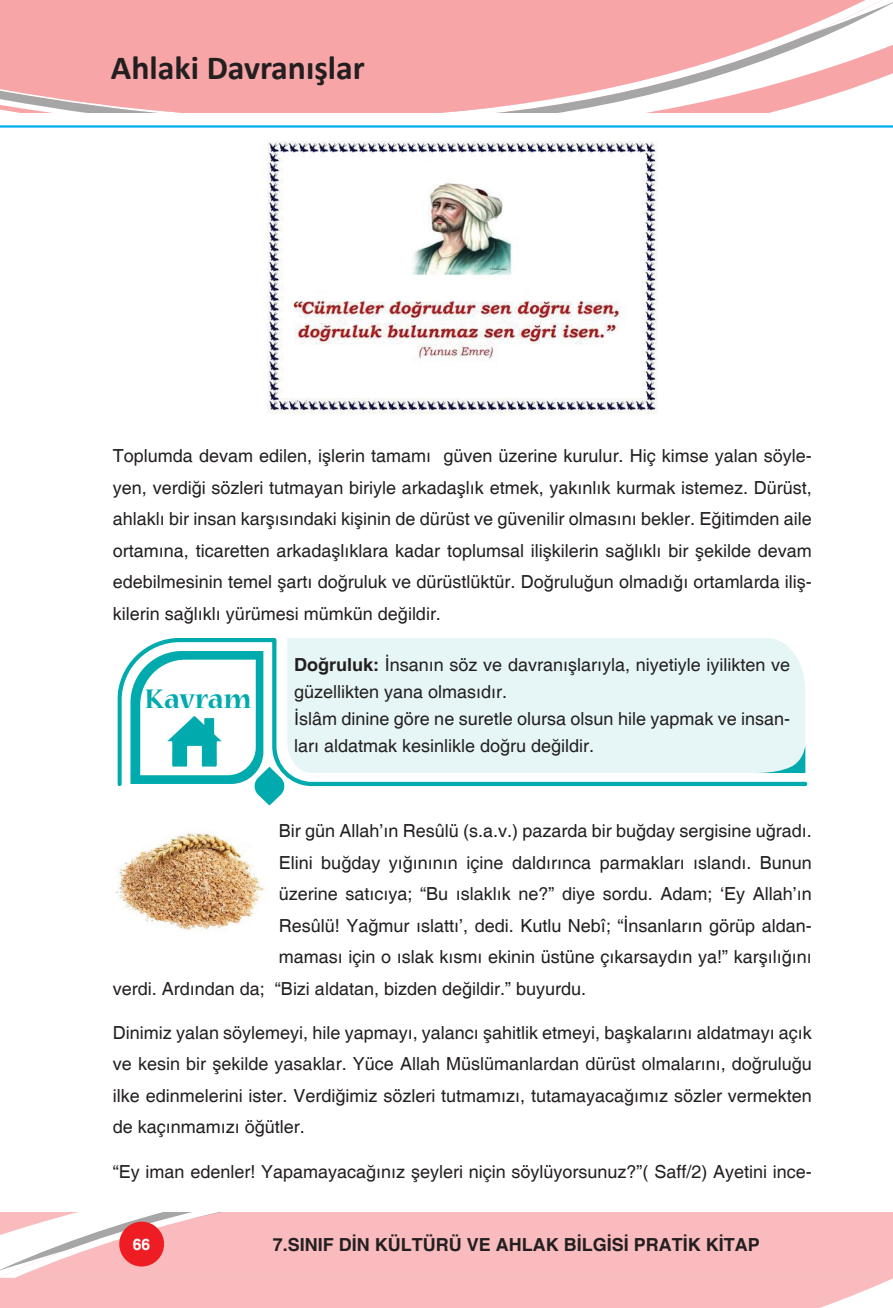
<style>
.page{position:relative;width:893px;height:1308px;background:#fff}
.page>*{position:absolute;margin:0;border:0;box-sizing:border-box;transform-origin:0 0}
.t1{font:700 33.75px "Calibri";color:#231f20}
.t2{font:700 29.93px "Nueva Std";color:#00aaad}
.t3{font:18px/31.5px "Helvetica";color:#231f20;text-align:justify}
.t4{font:700 18px "Helvetica";color:#231f20}
.t5{font:700 15.75px "Helvetica";color:#fff}
.s1{font-weight:700}
</style>
<div class="page">
<div style="left:0;top:1277px;width:893px;height:30px;background:#f9bbbd"></div>
<svg style="left:0;top:1235px;width:893px;height:42px;background:#f8bec0"></svg>
<svg style="left:0;top:1213px;width:893px;height:22px;background:#f7c2c4"></svg>
<div style="left:120px;top:1222px;width:43px;height:43px;background:#ee1d23;border-radius:50%"></div>
<div style="left:119px;top:1221px;width:45px;height:45px;border:2px solid #ee1d23;border-radius:50%"></div>
<svg style="left:0;top:0;width:893px;height:45px;background:#f7abad"></svg>
<svg style="left:0;top:45px;width:893px;height:67px;fill:#f8a5a7"></svg>
<hr style="left:0;top:125px;width:893px;height:3px;background:#00aeef">
<img style="left:262px;top:141px;width:396px;height:273px">
<svg style="left:117px;top:638px;width:690px;height:148px;background:#def3f3"></svg>
<svg style="left:755px;top:745px;width:50px;height:28px"></svg>
<svg style="left:130px;top:651px;width:156px;height:154px"></svg>
<img style="left:116px;top:833px;width:149px;height:98px">
<h1 class="t1" style="left:111px;top:44px;width:255px">Ahlaki Davranışlar</h1>
<p class="t3" style="left:113px;top:441px;width:701px">Toplumda devam edilen, işlerin tamamı güven üzerine kurulur. Hiç kimse yalan söyle&shy;yen, verdiği sözleri tutmayan biriyle arkadaşlık etmek, yakınlık kurmak istemez. Dürüst, ahlaklı bir insan karşısındaki kişinin de dürüst ve güvenilir olmasını bekler. Eğitimden aile ortamına, ticaretten arkadaşlıklara kadar toplumsal ilişkilerin sağlıklı bir şekilde devam edebilmesinin temel şartı doğruluk ve dürüstlüktür. Doğruluğun olmadığı ortamlarda iliş&shy;kilerin sağlıklı yürümesi mümkün değildir.</p>
<h2 class="t2" style="left:145px;top:685px;width:108px">Kavram</h2>
<p class="t3" style="left:294px;top:652px;width:498px;line-height:27px;text-align:left"><span class="s1">Doğruluk:</span> İnsanın söz ve davranışlarıyla, niyetiyle iyilikten ve güzellikten yana olmasıdır.<br>İslâm dinine göre ne suretle olursa olsun hile yapmak ve insan&shy;ları aldatmak kesinlikle doğru değildir.</p>
<p class="t3" style="left:279px;top:815px;width:535px">Bir gün Allah’ın Resûlü (s.a.v.) pazarda bir buğday sergisine uğradı.</p>
<p class="t3" style="left:279px;top:847px;width:535px">Elini buğday yığınının içine daldırınca parmakları ıslandı. Bunun</p>
<p class="t3" style="left:279px;top:878px;width:535px">üzerine satıcıya; “Bu ıslaklık ne?” diye sordu. Adam; ‘Ey Allah’ın</p>
<p class="t3" style="left:279px;top:910px;width:535px">Resûlü! Yağmur ıslattı’, dedi. Kutlu Nebî; “İnsanların görüp aldan-</p>
<p class="t3" style="left:279px;top:941px;width:535px">maması için o ıslak kısmı ekinin üstüne çıkarsaydın ya!” karşılığını</p>
<p class="t3" style="left:113px;top:973px;width:475px">verdi. Ardından da; “Bizi aldatan, bizden değildir.” buyurdu.</p>
<p class="t3" style="left:113px;top:1017px;width:701px">Dinimiz yalan söylemeyi, hile yapmayı, yalancı şahitlik etmeyi, başkalarını aldatmayı açık ve kesin bir şekilde yasaklar. Yüce Allah Müslümanlardan dürüst olmalarını, doğruluğu ilke edinmelerini ister. Verdiğimiz sözleri tutmamızı, tutamayacağımız sözler vermekten de kaçınmamızı öğütler.</p>
<p class="t3" style="left:113px;top:1156px;width:701px">“Ey iman edenler! Yapamayacağınız şeyleri niçin söylüyorsunuz?”( Saff/2) Ayetini ince-</p>
<p class="t5" style="left:133px;top:1235px;width:19px">66</p>
<p class="t4" style="left:273px;top:1233px;width:489px">7.SINIF DİN KÜLTÜRÜ VE AHLAK BİLGİSİ PRATİK KİTAP</p>
</div>
